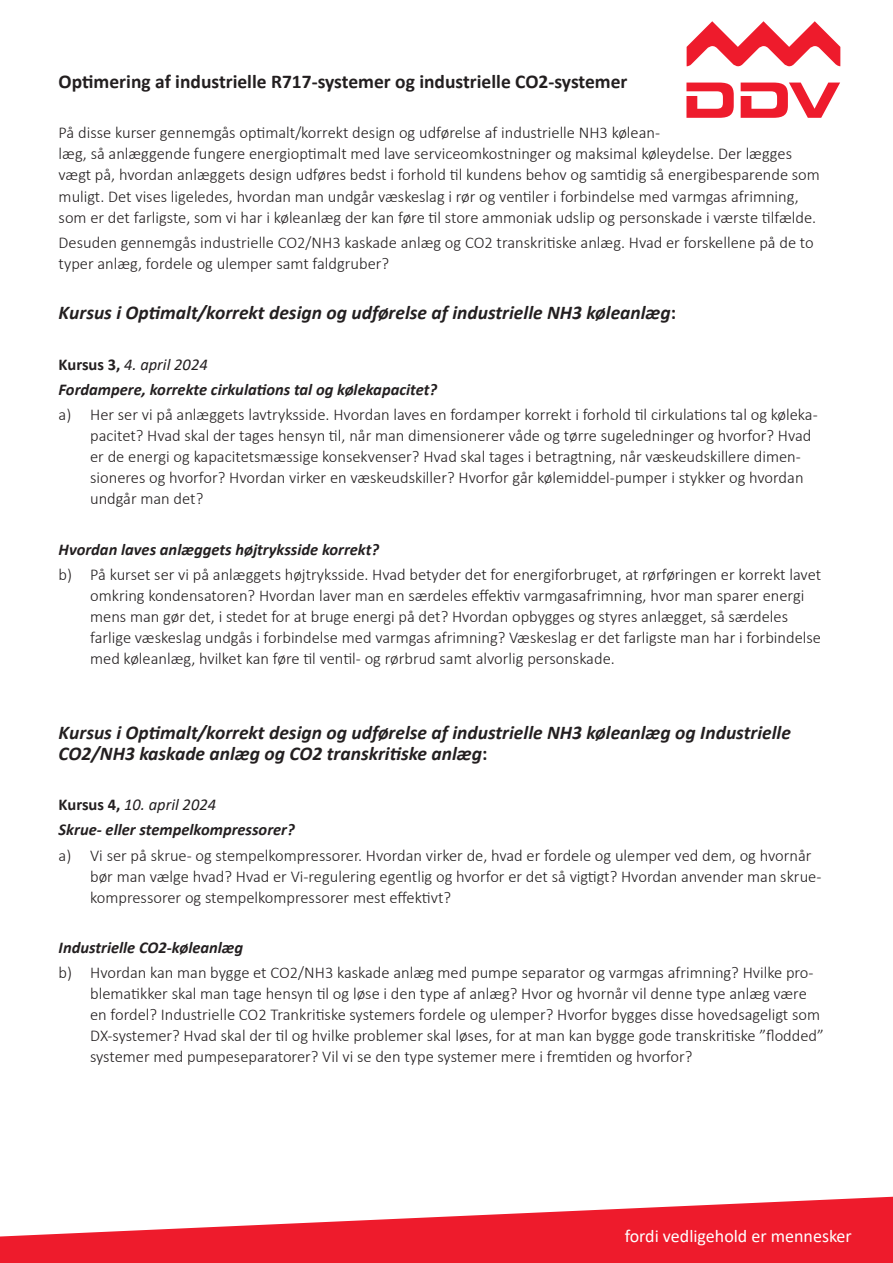
<style>
.page{position:relative;width:893px;height:1263px;background:#fff}
.page>*{position:absolute;margin:0;border:0;box-sizing:border-box;transform-origin:0 0}
.t1{font:italic 700 19.5px/21px "Calibri";color:#231f20}
.t2{font:700 19.5px "Calibri";color:#231f20}
.t3{font:18px "Calibri";color:#fff}
.t4{font:17.4px "Myriad Pro";color:#231f20}
.t5{font:300 16.5px/21px "Calibri";color:#231f20}
.t6{font:italic 700 16.5px "Calibri";color:#231f20}
.t7{font:italic 16.5px "Calibri";color:#231f20}
.s1{font-style:normal}
.s2{font-weight:700;font-style:normal}
</style>
<div class="page">
<svg style="left:0;top:1197px;width:893px;height:66px;fill:#ee1b2c"></svg>
<svg style="left:686px;top:83px;width:48px;height:35px"></svg>
<svg style="left:741px;top:83px;width:99px;height:35px"></svg>
<svg style="left:687px;top:21px;width:153px;height:46px"></svg>
<p class="t2" style="left:59px;top:68px;width:570px">Optimering af industrielle R717-systemer og industrielle CO2-systemer</p>
<p class="t5" style="left:59px;top:122px;width:763px">På disse kurser gennemgås optimalt/korrekt design og udførelse af industrielle NH3 kølean-<br>læg, så anlæggende fungere energioptimalt med lave serviceomkostninger og maksimal køleydelse. Der lægges vægt på, hvordan anlæggets design udføres bedst i forhold til kundens behov og samtidig så energibesparende som muligt. Det vises ligeledes, hvordan man undgår væskeslag i rør og ventiler i forbindelse med varmgas afrimning, som er det farligste, som vi har i køleanlæg der kan føre til store ammoniak udslip og personskade i værste tilfælde.</p>
<p class="t5" style="left:59px;top:232px;width:757px">Desuden gennemgås industrielle CO2/NH3 kaskade anlæg og CO2 transkritiske anlæg. Hvad er forskellene på de to typer anlæg, fordele og ulemper samt faldgruber?</p>
<p class="t1" style="left:59px;top:302px;width:619px">Kursus i Optimalt/korrekt design og udførelse af industrielle NH3 køleanlæg<span class="s1">:</span></p>
<p class="t7" style="left:59px;top:353px;width:151px"><span class="s2">Kursus 3,</span> 4. april 2024</p>
<p class="t6" style="left:59px;top:378px;width:380px">Fordampere, korrekte cirkulations tal og kølekapacitet?</p>
<p class="t5" style="left:90px;top:404px;width:729px;text-indent:-32px">a) Her ser vi på anlæggets lavtryksside. Hvordan laves en fordamper korrekt i forhold til cirkulations tal og køleka&shy;pacitet? Hvad skal der tages hensyn til, når man dimensionerer våde og tørre sugeledninger og hvorfor? Hvad er de energi og kapacitetsmæssige konsekvenser? Hvad skal tages i betragtning, når væskeudskillere dimen&shy;sioneres og hvorfor? Hvordan virker en væskeudskiller? Hvorfor går kølemiddel-pumper i stykker og hvordan undgår man det?</p>
<p class="t6" style="left:59px;top:538px;width:322px">Hvordan laves anlæggets højtryksside korrekt?</p>
<p class="t5" style="left:90px;top:564px;width:732px;text-indent:-32px">b) På kurset ser vi på anlæggets højtryksside. Hvad betyder det for energiforbruget, at rørføringen er korrekt lavet omkring kondensatoren? Hvordan laver man en særdeles effektiv varmgasafrimning, hvor man sparer energi mens man gør det, i stedet for at bruge energi på det? Hvordan opbygges og styres anlægget, så særdeles farlige væskeslag undgås i forbindelse med varmgas afrimning? Væskeslag er det farligste man har i forbindelse med køleanlæg, hvilket kan føre til ventil- og rørbrud samt alvorlig personskade.</p>
<p class="t4" style="left:686px;top:149px;width:158px">Vedligeholdsforening</p>
<p class="t1" style="left:59px;top:721px;width:734px">Kursus i Optimalt/korrekt design og udførelse af industrielle NH3 køleanlæg og Industrielle<br>CO2/NH3 kaskade anlæg og CO2 transkritiske anlæg<span class="s1">:</span></p>
<p class="t7" style="left:59px;top:793px;width:159px"><span class="s2">Kursus 4,</span> 10. april 2024</p>
<p class="t6" style="left:59px;top:818px;width:238px">Skrue- eller stempelkompressorer?</p>
<p class="t5" style="left:90px;top:844px;width:733px;text-indent:-32px">a) Vi ser på skrue- og stempelkompressorer. Hvordan virker de, hvad er fordele og ulemper ved dem, og hvornår bør man vælge hvad? Hvad er Vi-regulering egentlig og hvorfor er det så vigtigt? Hvordan anvender man skrue&shy;kompressorer og stempelkompressorer mest effektivt?</p>
<p class="t6" style="left:59px;top:936px;width:186px">Industrielle CO2-køleanlæg</p>
<p class="t5" style="left:90px;top:962px;width:735px;text-indent:-32px">b) Hvordan kan man bygge et CO2/NH3 kaskade anlæg med pumpe separator og varmgas afrimning? Hvilke pro&shy;blematikker skal man tage hensyn til og løse i den type af anlæg? Hvor og hvornår vil denne type anlæg være en fordel? Industrielle CO2 Trankritiske systemers fordele og ulemper? Hvorfor bygges disse hovedsageligt som DX-systemer? Hvad skal der til og hvilke problemer skal løses, for at man kan bygge gode transkritiske ”flodded” systemer med pumpeseparatorer? Vil vi se den type systemer mere i fremtiden og hvorfor?</p>
<p class="t3" style="left:625px;top:1223px;width:229px">fordi vedligehold er mennesker</p>
</div>
